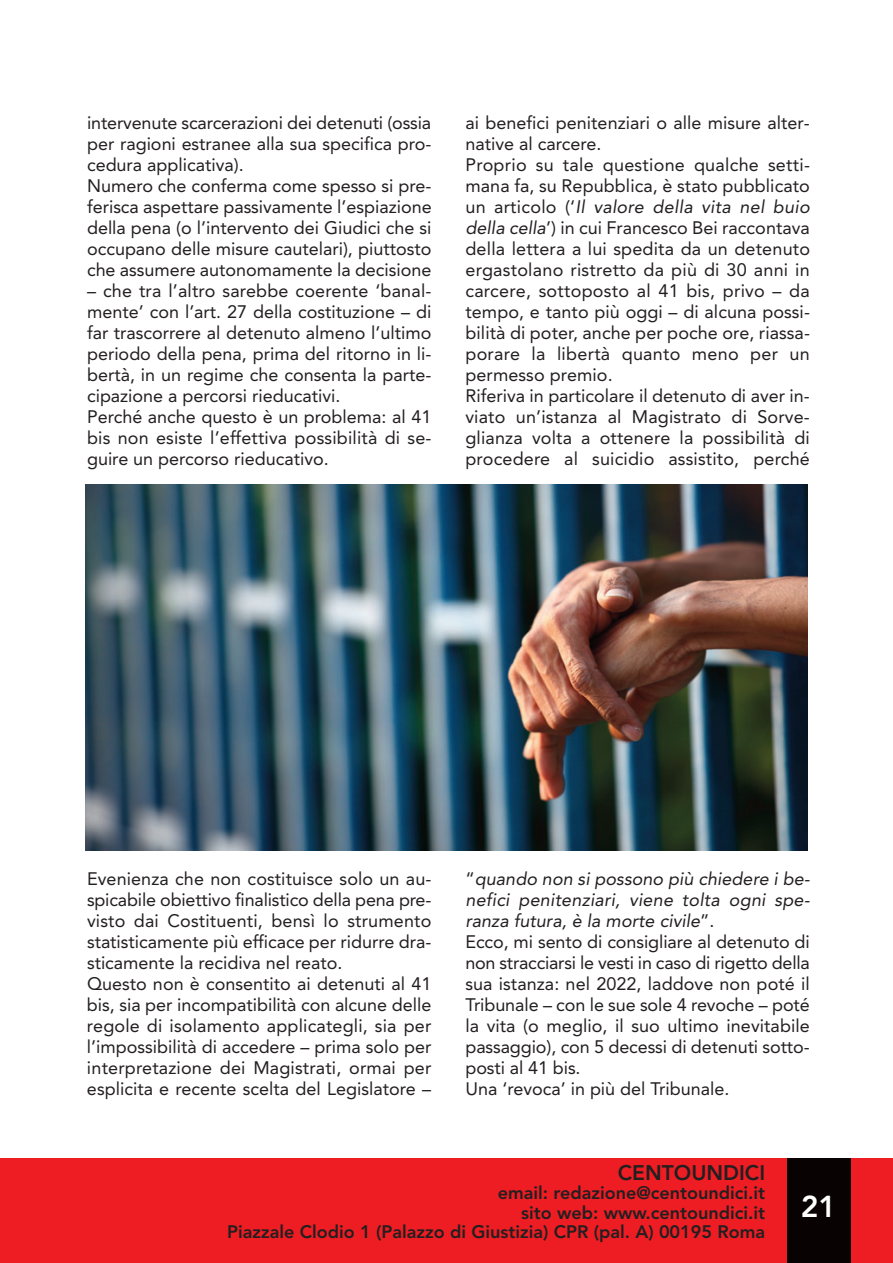
<style>
.page{position:relative;width:893px;height:1263px;background:#fff}
.page>*{position:absolute;margin:0;border:0;box-sizing:border-box;transform-origin:0 0}
.t1{font:800 30px "Avenir";color:#fff}
.t2{font:800 21px "Avenir";color:#231f20}
.t3{font:18px/21px "Avenir";color:#231f20}
.t4{font:800 18px/19.5px "Avenir";color:#231f20;text-align:right}
.s1{font-style:italic}
</style>
<div class="page">
<div style="left:0;top:1158px;width:893px;height:105px;background:#ee1d23"></div>
<div style="left:787px;top:1158px;width:63px;height:105px;background:#080302"></div>
<img style="left:85px;top:485px;width:723px;height:365px">
<p class="t3" style="left:87px;top:114px;width:346px">intervenute scarcerazioni dei detenuti (ossia per ragioni estranee alla sua specifica pro&shy;cedura applicativa).<br>Numero che conferma come spesso si pre&shy;ferisca aspettare passivamente l’espiazione della pena (o l’intervento dei Giudici che si occupano delle misure cautelari), piuttosto che assumere autonomamente la decisione</p>
<p class="t3" style="left:87px;top:282px;width:346px">– che tra l’altro sarebbe coerente ‘banal&shy;mente’ con l’art. 27 della costituzione – di far trascorrere al detenuto almeno l’ultimo periodo della pena, prima del ritorno in li&shy;bertà, in un regime che consenta la parte&shy;cipazione a percorsi rieducativi.<br>Perché anche questo è un problema: al 41 bis non esiste l’effettiva possibilità di se&shy;guire un percorso rieducativo.</p>
<p class="t3" style="left:465px;top:114px;width:346px">ai benefici penitenziari o alle misure alter&shy;native al carcere.<br>Proprio su tale questione qualche setti&shy;mana fa, su Repubblica, è stato pubblicato un articolo (‘<span class="s1">Il valore della vita nel buio della cella</span>’) in cui Francesco Bei raccontava della lettera a lui spedita da un detenuto ergastolano ristretto da più di 30 anni in carcere, sottoposto al 41 bis, privo – da tempo, e tanto più oggi – di alcuna possi&shy;bilità di poter, anche per poche ore, riassa&shy;porare la libertà quanto meno per un permesso premio.<br>Riferiva in particolare il detenuto di aver in&shy;viato un’istanza al Magistrato di Sorve&shy;glianza volta a ottenere la possibilità di procedere al suicidio assistito, perché</p>
<p class="t3" style="left:87px;top:870px;width:346px">Evenienza che non costituisce solo un au&shy;spicabile obiettivo finalistico della pena pre&shy;visto dai Costituenti, bensì lo strumento statisticamente più efficace per ridurre dra&shy;sticamente la recidiva nel reato.<br>Questo non è consentito ai detenuti al 41 bis, sia per incompatibilità con alcune delle regole di isolamento applicategli, sia per l’impossibilità di accedere – prima solo per interpretazione dei Magistrati, ormai per esplicita e recente scelta del Legislatore –</p>
<p class="t3" style="left:465px;top:870px;width:346px">“<span class="s1">quando non si possono più chiedere i be&shy;nefici penitenziari, viene tolta ogni spe&shy;ranza futura, è la morte civile</span>”.<br>Ecco, mi sento di consigliare al detenuto di non stracciarsi le vesti in caso di rigetto della sua istanza: nel 2022, laddove non poté il Tribunale – con le sue sole 4 revoche – poté la vita (o meglio, il suo ultimo inevitabile passaggio), con 5 decessi di detenuti sotto&shy;posti al 41 bis.<br>Una ‘revoca’ in più del Tribunale.</p>
<p class="t2" style="left:618px;top:1164px;width:149px">CENTOUNDICI</p>
<p class="t4" style="left:227px;top:1185px;width:539px">email: redazione@centoundici.it<br>sito web: www.centoundici.it<br>Piazzale Clodio 1 (Palazzo di Giustizia) CPR (pal. A) 00195 Roma</p>
<h1 class="t1" style="left:801px;top:1194px;width:37px">21</h1>
</div>
